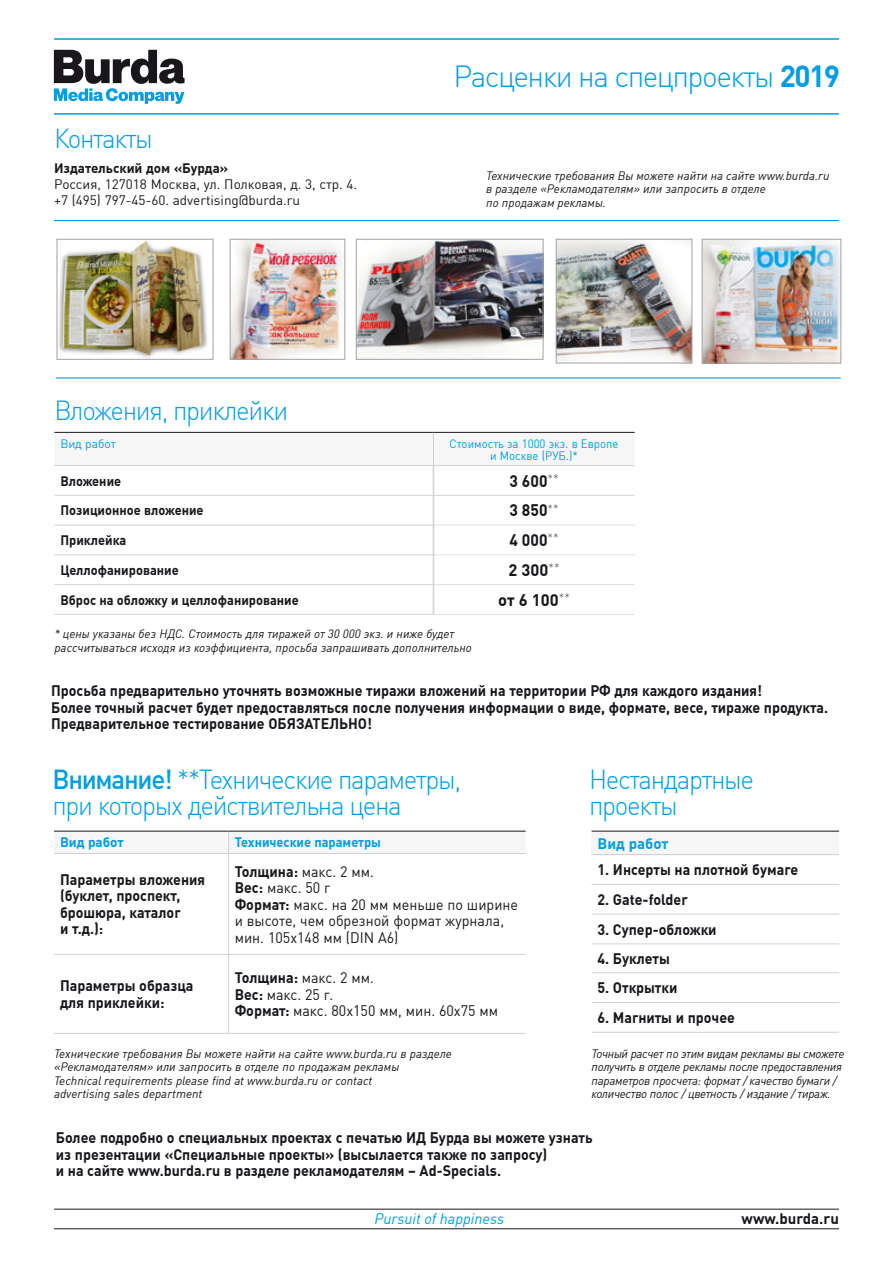
<style>
.page{position:relative;width:893px;height:1263px;background:#fff}
.page>*{position:absolute;margin:0;border:0;box-sizing:border-box;transform-origin:0 0}
.t1{font:300 30px "DIN Offc Pro";letter-spacing:-.05em;color:#009ee0}
.t2{font:300 27px/25.5px "DIN Offc Pro";letter-spacing:-.05em;color:#009ee0;scale:.96 1}
.t3{font:700 16.5px "DIN Offc Pro";color:#1a171c;scale:.95 1}
.t4{font:700 16.5px "DIN Offc Pro";color:#1a171c}
.t5{font:700 15px/16.5px "DIN Offc Pro";color:#1a171c;scale:.95 1}
.t6{font:15px/16.5px "DIN Offc Pro";color:#1a171c;scale:.95 1}
.t7{font:italic 15px "DIN Offc Pro";color:#009ee0}
.t8{font:700 15px "DIN Offc Pro";color:#1a171c}
.t9{font:700 15px "DIN Offc Pro";color:#009ee0}
.t10{font:13.5px/16.2px "DIN Offc Pro";color:#1a171c}
.t11{font:700 13.5px "DIN Offc Pro";color:#1a171c;scale:.95 1}
.t12{font:700 13.5px "DIN Offc Pro";color:#009ee0;scale:.95 1}
.t13{font:700 13.5px "DIN Offc Pro";color:#009ee0}
.t14{font:italic 12px/13.5px "DIN Offc Pro";color:#1a171c}
.t15{font:italic 12px/13.5px "DIN Offc Pro";letter-spacing:-.025em;color:#1a171c}
.t16{font:12px/12px "DIN Offc Pro";color:#009ee0;text-align:center;scale:.95 1}
.t17{font:12px "DIN Offc Pro";color:#009ee0}
.s1{font-weight:700}
.s2{font-weight:500}
</style>
<div class="page">
<hr style="left:54px;top:1209px;width:785px;height:1px;background:#1a171c">
<hr style="left:54px;top:1228px;width:785px;height:1px;background:#1a171c">
<hr style="left:54px;top:220px;width:785px;height:1px;background:#009ee0">
<hr style="left:54px;top:113px;width:785px;height:2px;background:#009ee0">
<hr style="left:54px;top:38px;width:785px;height:2px;background:#009ee0">
<svg style="left:54px;top:50px;width:131px;height:54px"></svg>
<img style="left:232px;top:241px;width:111px;height:117px">
<div style="left:230px;top:239px;width:115px;height:121px;border:1px solid #a1a2a4"></div>
<img style="left:558px;top:241px;width:132px;height:120px">
<div style="left:556px;top:239px;width:136px;height:124px;border:1px solid #a1a2a4"></div>
<img style="left:704px;top:241px;width:135px;height:120px">
<div style="left:702px;top:239px;width:139px;height:124px;border:1px solid #a1a2a4"></div>
<img style="left:358px;top:241px;width:183px;height:117px">
<div style="left:356px;top:239px;width:187px;height:121px;border:1px solid #a1a2a4"></div>
<img style="left:59px;top:241px;width:149px;height:117px">
<div style="left:57px;top:239px;width:156px;height:121px;border:1px solid #a1a2a4"></div>
<hr style="left:56px;top:377px;width:785px;height:1px;background:#009ee0">
<hr style="left:434px;top:525px;width:201px;height:1px;background:#dae1e5">
<hr style="left:434px;top:554px;width:201px;height:1px;background:#dae1e5">
<hr style="left:434px;top:584px;width:201px;height:1px;background:#dae1e5">
<hr style="left:433px;top:614px;width:202px;height:1px;background:#dae1e5">
<hr style="left:434px;top:495px;width:201px;height:1px;background:#d0d1d2">
<hr style="left:54px;top:495px;width:379px;height:1px;background:#d0d1d2">
<svg style="left:54px;top:432px;width:581px;height:63px"></svg>
<hr style="left:433px;top:495px;width:1px;height:30px;background:#d0d1d2">
<hr style="left:433px;top:525px;width:1px;height:30px;background:#d0d1d2">
<hr style="left:433px;top:555px;width:1px;height:30px;background:#d0d1d2">
<svg style="left:433px;top:585px;width:1px;height:29px"></svg>
<hr style="left:54px;top:525px;width:379px;height:1px;background:#d0d1d2">
<hr style="left:54px;top:554px;width:379px;height:1px;background:#d0d1d2">
<hr style="left:54px;top:584px;width:379px;height:1px;background:#d0d1d2">
<hr style="left:54px;top:614px;width:379px;height:1px;background:#d0d1d2">
<div style="left:54px;top:831px;width:471px;height:22px;background:#f6f6f6"></div>
<hr style="left:229px;top:831px;width:297px;height:1px;background:#1a171c">
<hr style="left:54px;top:853px;width:175px;height:1px;background:#d0d1d2">
<hr style="left:54px;top:954px;width:175px;height:1px;background:#d0d1d2">
<hr style="left:54px;top:1033px;width:175px;height:1px;background:#d0d1d2">
<hr style="left:229px;top:853px;width:297px;height:1px;background:#d0d1d2">
<hr style="left:228px;top:854px;width:1px;height:100px;background:#d0d1d2">
<hr style="left:229px;top:954px;width:297px;height:1px;background:#d0d1d2">
<hr style="left:228px;top:955px;width:1px;height:78px;background:#d0d1d2">
<hr style="left:229px;top:1033px;width:297px;height:1px;background:#d0d1d2">
<div style="left:591px;top:831px;width:248px;height:24px;background:#f6f6f6"></div>
<hr style="left:591px;top:831px;width:248px;height:1px;background:#1a171c">
<hr style="left:591px;top:854px;width:248px;height:1px;background:#d0d1d2">
<hr style="left:591px;top:884px;width:248px;height:1px;background:#d0d1d2">
<hr style="left:591px;top:914px;width:248px;height:1px;background:#d0d1d2">
<hr style="left:591px;top:943px;width:248px;height:1px;background:#d0d1d2">
<hr style="left:591px;top:972px;width:248px;height:1px;background:#d0d1d2">
<hr style="left:591px;top:1002px;width:248px;height:1px;background:#d0d1d2">
<hr style="left:591px;top:1032px;width:248px;height:1px;background:#d0d1d2">
<p class="t2" style="left:54px;top:123px;width:104px">Контакты</p>
<p class="t10" style="left:54px;top:159px;width:305px"><span class="s1">Издательский дом «Бурда»<br></span>Россия, 127018 Москва, ул. Полковая, д. 3, стр. 4.</p>
<p class="t10" style="left:54px;top:191px;width:248px">+7 (495) 797-45-60. advertising@burda.ru</p>
<p class="t1" style="left:454px;top:53px;width:388px">Расценки на спецпроекты <span class="s1">2019</span></p>
<p class="t14" style="left:486px;top:168px;width:345px">Технические требования Вы можете найти на сайте www.burda.ru в разделе «Рекламодателям» или запросить в отделе<br>по продажам рекламы.</p>
<p class="t2" style="left:54px;top:395px;width:245px">Вложения, приклейки</p>
<p class="t17" style="left:60px;top:434px;width:57px">Вид работ</p>
<p class="t16" style="left:450px;top:436px;width:179px">Стоимость за 1000 экз. в Европе и Москве (РУБ.)*</p>
<p class="t11" style="left:60px;top:469px;width:66px">Вложение</p>
<p class="t3" style="left:509px;top:467px;width:53px">3 600<sup>**</sup></p>
<p class="t11" style="left:60px;top:499px;width:152px">Позиционное вложение</p>
<p class="t3" style="left:509px;top:497px;width:53px">3 850<sup>**</sup></p>
<p class="t11" style="left:60px;top:529px;width:71px">Приклейка</p>
<p class="t3" style="left:509px;top:526px;width:53px">4 000<sup>**</sup></p>
<p class="t11" style="left:60px;top:559px;width:126px">Целлофанирование</p>
<p class="t4" style="left:508px;top:556px;width:53px">2 300<sup>**</sup></p>
<p class="t11" style="left:60px;top:588px;width:252px">Вброс на обложку и целлофанирование</p>
<p class="t4" style="left:498px;top:586px;width:73px">от 6 100<sup>**</sup></p>
<p class="t14" style="left:54px;top:626px;width:419px">* цены указаны без НДС. Стоимость для тиражей от 30 000 экз. и ниже будет рассчитываться исходя из коэффициента, просьба запрашивать дополнительно</p>
<p class="t5" style="left:51px;top:680px;width:750px">Просьба предварительно уточнять возможные тиражи вложений на территории РФ для каждого издания!</p>
<p class="t5" style="left:51px;top:697px;width:820px">Более точный расчет будет предоставляться после получения информации о виде, формате, весе, тираже продукта.</p>
<p class="t5" style="left:51px;top:713px;width:339px">Предварительное тестирование ОБЯЗАТЕЛЬНО!</p>
<p class="t2" style="left:53px;top:764px;width:427px"><span class="s2">Внимание!</span> **Технические параметры, при которых действительна цена</p>
<p class="t2" style="left:589px;top:764px;width:173px">Нестандартные проекты</p>
<p class="t13" style="left:60px;top:831px;width:65px">Вид работ</p>
<p class="t12" style="left:235px;top:831px;width:156px">Технические параметры</p>
<p class="t5" style="left:60px;top:869px;width:154px">Параметры вложения (буклет, проспект, брошюра, каталог<br>и т.д.):</p>
<p class="t6" style="left:235px;top:861px;width:148px"><span class="s1">Толщина:</span> макс. 2 мм.<br><span class="s1">Вес:</span> макс. 50 г</p>
<p class="t9" style="left:597px;top:831px;width:72px">Вид работ</p>
<p class="t5" style="left:597px;top:859px;width:213px">1. Инсерты на плотной бумаге</p>
<p class="t5" style="left:597px;top:889px;width:97px">2. Gate-folder</p>
<p class="t5" style="left:597px;top:919px;width:127px">3. Супер-обложки</p>
<p class="t5" style="left:597px;top:948px;width:78px">4. Буклеты</p>
<p class="t5" style="left:597px;top:978px;width:86px">5. Открытки</p>
<p class="t5" style="left:597px;top:1007px;width:146px">6. Магниты и прочее</p>
<p class="t15" style="left:591px;top:1045px;width:255px">Точный расчет по этим видам рекламы вы сможете получить в отделе рекламы после предоставления параметров просчета: формат / качество бумаги / количество полос / цветность / издание / тираж.</p>
<p class="t6" style="left:235px;top:894px;width:300px"><span class="s1">Формат:</span> макс. на 20 мм меньше по ширине и высоте, чем обрезной формат журнала, мин. 105х148 мм (DIN A6)</p>
<p class="t5" style="left:60px;top:976px;width:142px">Параметры образца для приклейки:</p>
<p class="t6" style="left:235px;top:968px;width:279px"><span class="s1">Толщина:</span> макс. 2 мм.<br><span class="s1">Вес:</span> макс. 25 г.<br><span class="s1">Формат:</span> макс. 80х150 мм, мин. 60х75 мм</p>
<p class="t14" style="left:54px;top:1045px;width:399px">Технические требования Вы можете найти на сайте www.burda.ru в разделе «Рекламодателям» или запросить в отделе по продажам рекламы<br>Technical requirements please find at www.burda.ru or contact<br>advertising sales department</p>
<p class="t5" style="left:56px;top:1128px;width:566px">Более подробно о специальных проектах с печатью ИД Бурда вы можете узнать из презентации «Специальные проекты» (высылается также по запросу)<br>и на сайте www.burda.ru в разделе рекламодателям – Ad-Specials.</p>
<p class="t7" style="left:375px;top:1206px;width:131px">Pursuit of happiness</p>
<p class="t8" style="left:742px;top:1206px;width:99px">www.burda.ru</p>
</div>
